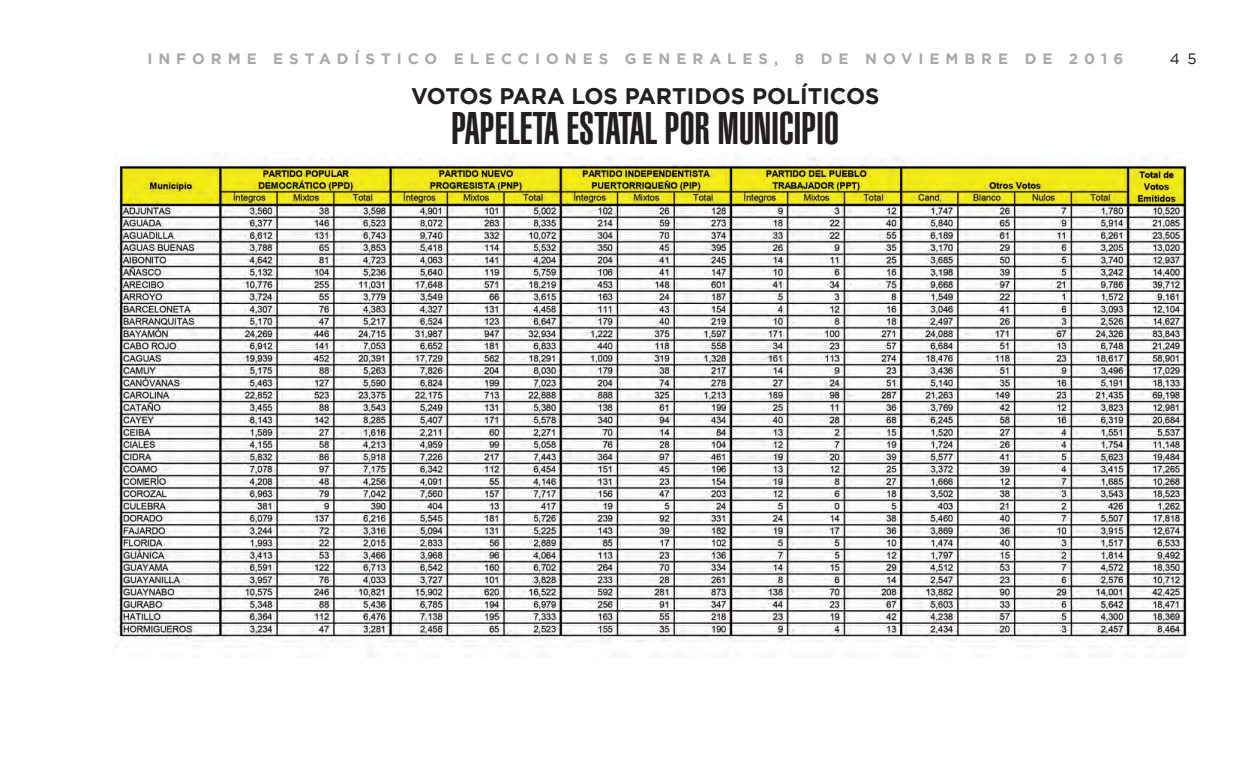
<style>
.page{position:relative;width:1260px;height:765px;background:#fff}
.page>*{position:absolute;margin:0;border:0;box-sizing:border-box;transform-origin:0 0}
.t1{font:900 extra-condensed 45px "Helvetica";color:#231f20}
.t2{font:700 22.5px "Gotham";color:#231f20}
.t3{font:700 15px "Gotham";letter-spacing:.4em;color:#a8a9ad}
.t4{font:15px "Gotham";color:#231f20}
</style>
<div class="page">
<img style="left:113px;top:152px;width:1074px;height:506px">
<p class="t3" style="left:147px;top:50px;width:978px">INFORME ESTADÍSTICO ELECCIONES GENERALES, 8 DE NOVIEMBRE DE 2016</p>
<p class="t4" style="left:1170px;top:50px;width:28px">4 5</p>
<p class="t2" style="left:411px;top:83px;width:470px">VOTOS PARA LOS PARTIDOS POLÍTICOS</p>
<p class="t1" style="left:452px;top:102px;width:389px">PAPELETA ESTATAL POR MUNICIPIO</p>
</div>
